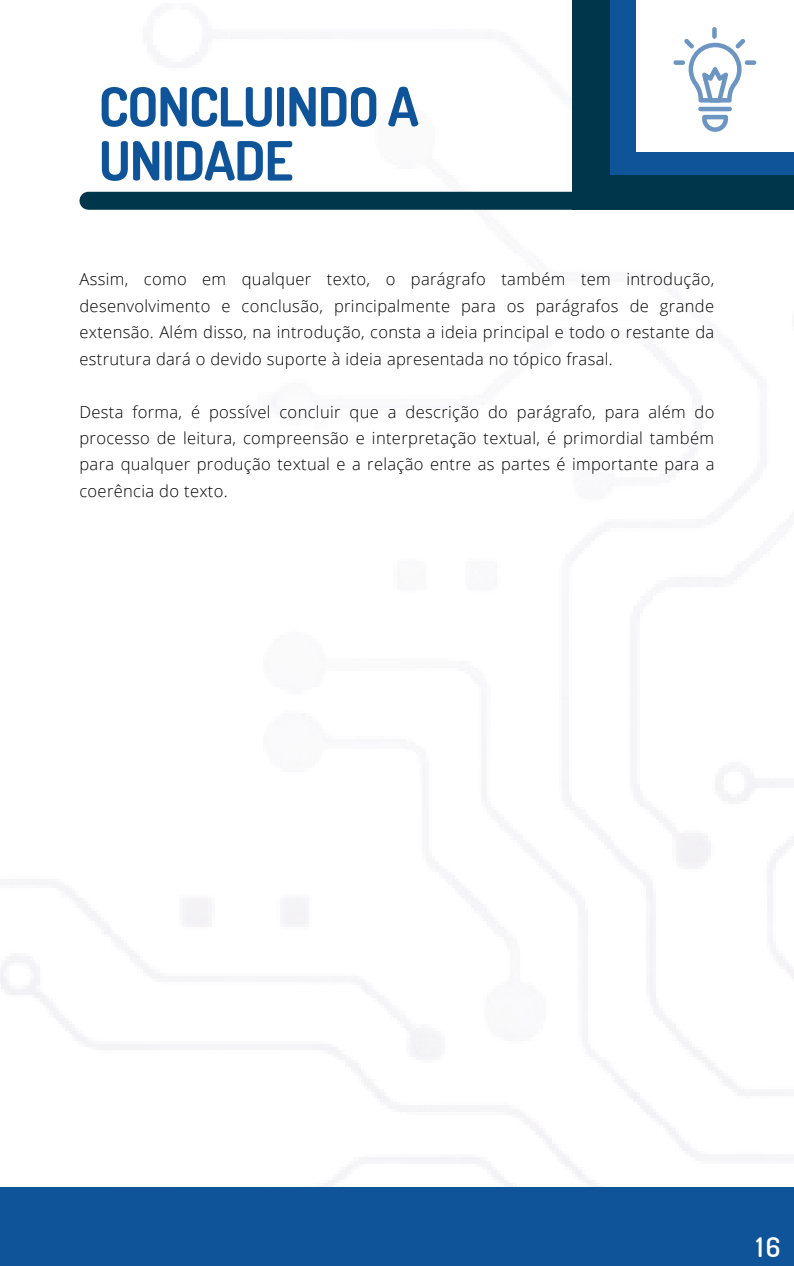
<style>
.page{position:relative;width:794px;height:1266px;background:#fff}
.page>*{position:absolute;margin:0;border:0;box-sizing:border-box;transform-origin:0 0}
.t1{font:700 54.07px/54px "Dosis";letter-spacing:-.02em;color:#0f5499}
.t2{font:600 27px "Dosis";color:#fff}
.t3{font:300 16.5px/26.5px "Open Sans";letter-spacing:.02em;color:#000;text-align:justify}
</style>
<div class="page">
<img style="left:0;top:52px;width:793px;height:1135px">
<div style="left:572px;top:0;width:221px;height:210px;background:#00364b"></div>
<div style="left:88px;top:192px;width:512px;height:18px;background:#00364b"></div>
<div style="left:609px;top:0;width:184px;height:174px;background:#0f5499"></div>
<div style="left:635px;top:0;width:158px;height:152px;background:#fff"></div>
<div style="left:0;top:1187px;width:793px;height:79px;background:#0f5499"></div>
<svg style="left:711px;top:27px;width:5px;height:12px"></svg>
<div style="left:744px;top:60px;width:11px;height:5px;background:#6d95c1;border-radius:2px"></div>
<div style="left:673px;top:60px;width:11px;height:5px;background:#6d95c1;border-radius:2px"></div>
<hr style="left:697px;top:107px;width:34px;height:4px;background:#6d95c1;border-radius:2px">
<svg style="left:702px;top:115px;width:25px;height:17px"></svg>
<svg style="left:683px;top:39px;width:61px;height:64px"></svg>
<h1 class="t1" style="left:99px;top:78px;width:321px">CONCLUINDO A<br>UNIDADE</h1>
<p class="t3" style="left:79px;top:266px;width:636px">Assim, como em qualquer texto, o parágrafo também tem introdução, desenvolvimento e conclusão, principalmente para os parágrafos de grande extensão. Além disso, na introdução, consta a ideia principal e todo o restante da estrutura dará o devido suporte à ideia apresentada no tópico frasal.</p>
<p class="t3" style="left:79px;top:398px;width:636px">Desta forma, é possível concluir que a descrição do parágrafo, para além do processo de leitura, compreensão e interpretação textual, é primordial também para qualquer produção textual e a relação entre as partes é importante para a coerência do texto.</p>
<h2 class="t2" style="left:755px;top:1228px;width:26px">16</h2>
</div>
